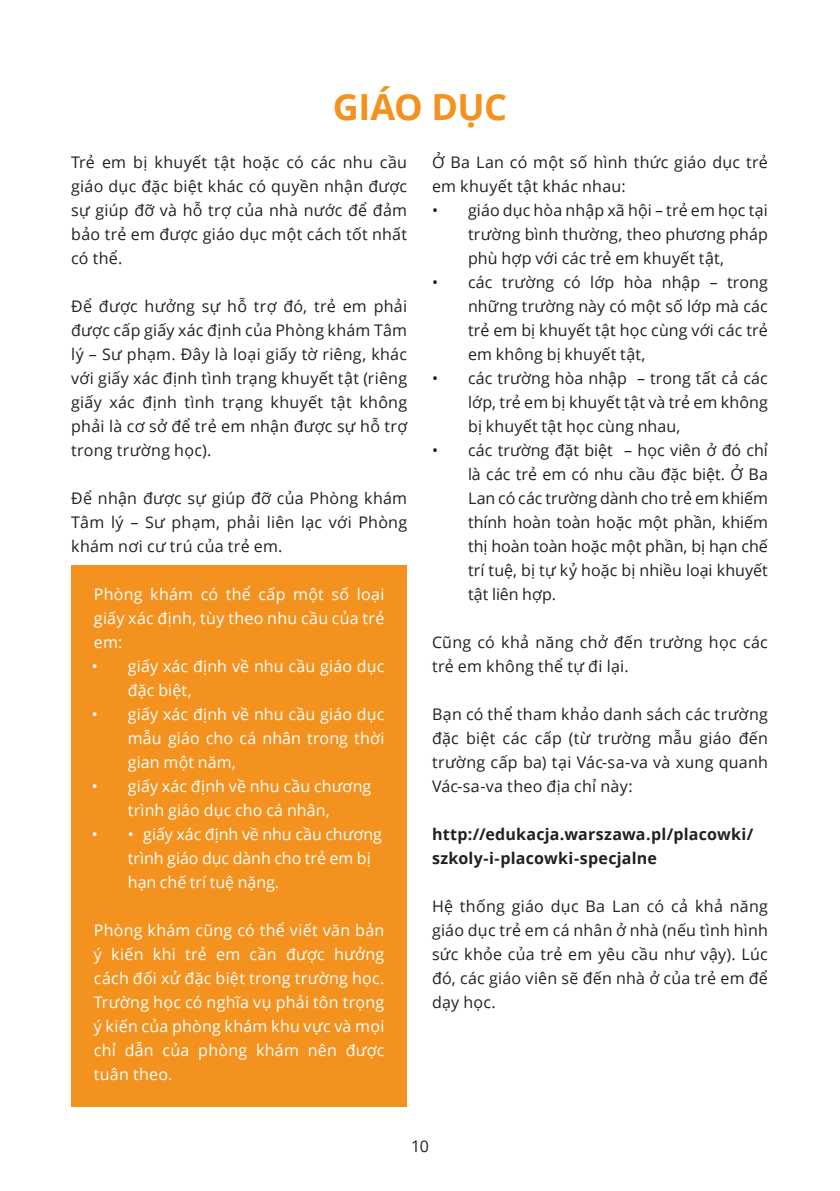
<style>
.page{position:relative;width:840px;height:1191px;background:#fff}
.page>*{position:absolute;margin:0;border:0;box-sizing:border-box;transform-origin:0 0}
.t1{font:700 36px "Open Sans";letter-spacing:-.015em;color:#f3921f}
.t2{font:16px/24px "Open Sans";letter-spacing:.015em;color:#231f20;text-align:justify}
.t3{font:16px/24px "Open Sans";letter-spacing:.01em;color:#fff;text-align:justify}
.t4{font:700 16px/24px "Open Sans";letter-spacing:.015em;color:#231f20}
</style>
<div class="page">
<div style="left:71px;top:565px;width:336px;height:110px;background:#f3921f"></div>
<div style="left:71px;top:648px;width:336px;height:63px;background:#f3921f"></div>
<div style="left:71px;top:696px;width:336px;height:87px;background:#f3921f"></div>
<div style="left:71px;top:768px;width:336px;height:63px;background:#f3921f"></div>
<div style="left:71px;top:816px;width:336px;height:87px;background:#f3921f"></div>
<div style="left:71px;top:901px;width:336px;height:206px;background:#f3921f"></div>
<h1 class="t1" style="left:332px;top:82px;width:176px">GIÁO DỤC</h1>
<p class="t2" style="left:71px;top:150px;width:337px">Trẻ em bị khuyết tật hoặc có các nhu cầu giáo dục đặc biệt khác có quyền nhận được sự giúp đỡ và hỗ trợ của nhà nước để đảm bảo trẻ em được giáo dục một cách tốt nhất có thể.</p>
<p class="t2" style="left:71px;top:294px;width:337px">Để được hưởng sự hỗ trợ đó, trẻ em phải được cấp giấy xác định của Phòng khám Tâm lý – Sư phạm. Đây là loại giấy tờ riêng, khác với giấy xác định tình trạng khuyết tật (riêng giấy xác định tình trạng khuyết tật không phải là cơ sở để trẻ em nhận được sự hỗ trợ trong trường học).</p>
<p class="t2" style="left:71px;top:486px;width:337px">Để nhận được sự giúp đỡ của Phòng khám Tâm lý – Sư phạm, phải liên lạc với Phòng khám nơi cư trú của trẻ em.</p>
<p class="t3" style="left:94px;top:582px;width:292px">Phòng khám có thể cấp một số loại giấy xác định, tùy theo nhu cầu của trẻ em:</p>
<p class="t3" style="left:128px;top:654px;width:258px;text-indent:-36px">• giấy xác định về nhu cầu giáo dục đặc biệt,</p>
<p class="t3" style="left:128px;top:702px;width:258px;text-indent:-36px">• giấy xác định về nhu cầu giáo dục mẫu giáo cho cá nhân trong thời gian một năm,</p>
<p class="t3" style="left:92px;top:774px;width:281px;text-align:center">• giấy xác định về nhu cầu chương trình giáo dục cho cá nhân,</p>
<p class="t3" style="left:128px;top:822px;width:255px;text-align:left;text-indent:-36px">• • giấy xác định về nhu cầu chương trình giáo dục dành cho trẻ em bị hạn chế trí tuệ nặng.</p>
<p class="t3" style="left:94px;top:918px;width:292px">Phòng khám cũng có thể viết văn bản ý kiến khi trẻ em cần được hưởng cách đối xử đặc biệt trong trường học.<br>Trường học có nghĩa vụ phải tôn trọng ý kiến của phòng khám khu vực và mọi chỉ dẫn của phòng khám nên được tuân theo.</p>
<p class="t2" style="left:432px;top:150px;width:337px">Ở Ba Lan có một số hình thức giáo dục trẻ em khuyết tật khác nhau:</p>
<p class="t2" style="left:468px;top:198px;width:301px;text-indent:-36px">• giáo dục hòa nhập xã hội – trẻ em học tại trường bình thường, theo phương pháp phù hợp với các trẻ em khuyết tật,</p>
<p class="t2" style="left:468px;top:270px;width:301px;text-indent:-36px">• các trường có lớp hòa nhập – trong những trường này có một số lớp mà các trẻ em bị khuyết tật học cùng với các trẻ em không bị khuyết tật,</p>
<p class="t2" style="left:468px;top:366px;width:301px;text-indent:-36px">• các trường hòa nhập – trong tất cả các lớp, trẻ em bị khuyết tật và trẻ em không bị khuyết tật học cùng nhau,</p>
<p class="t2" style="left:468px;top:438px;width:301px;text-indent:-36px">• các trường đặt biệt – học viên ở đó chỉ là các trẻ em có nhu cầu đặc biệt. Ở Ba Lan có các trường dành cho trẻ em khiếm thính hoàn toàn hoặc một phần, khiếm thị hoàn toàn hoặc một phần, bị hạn chế trí tuệ, bị tự kỷ hoặc bị nhiều loại khuyết tật liên hợp.</p>
<p class="t2" style="left:432px;top:630px;width:337px">Cũng có khả năng chở đến trường học các trẻ em không thể tự đi lại.</p>
<p class="t2" style="left:432px;top:702px;width:337px">Bạn có thể tham khảo danh sách các trường đặc biệt các cấp (từ trường mẫu giáo đến trường cấp ba) tại Vác-sa-va và xung quanh Vác-sa-va theo địa chỉ này:</p>
<p class="t4" style="left:432px;top:822px;width:323px">http://edukacja.warszawa.pl/placowki/ szkoly-i-placowki-specjalne</p>
<p class="t2" style="left:432px;top:894px;width:337px">Hệ thống giáo dục Ba Lan có cả khả năng giáo dục trẻ em cá nhân ở nhà (nếu tình hình sức khỏe của trẻ em yêu cầu như vậy). Lúc đó, các giáo viên sẽ đến nhà ở của trẻ em để dạy học.</p>
<p class="t2" style="left:411px;top:1134px;width:19px">10</p>
</div>
